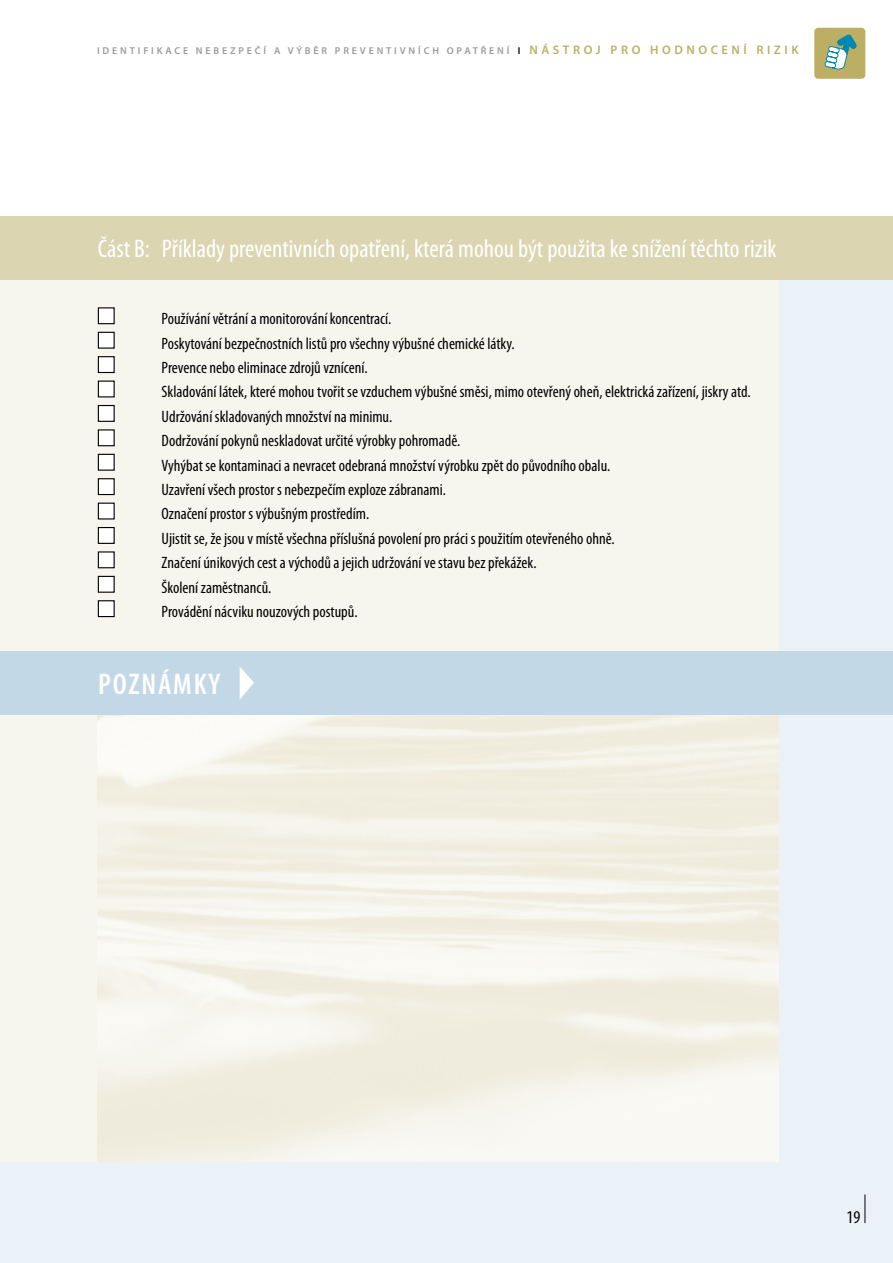
<style>
.page{position:relative;width:893px;height:1263px;background:#fff}
.page>*{position:absolute;margin:0;border:0;box-sizing:border-box;transform-origin:0 0}
.t1{font:600 condensed 30px "Myriad Pro";color:#fff}
.t2{font:condensed 25.5px "Myriad Pro";color:#fff}
.t3{font:condensed 18px "Myriad Pro";color:#000}
.t4{font:condensed 16.5px/24.5px "Myriad Pro";color:#000}
.t5{font:600 9.9px "Myriad Pro";letter-spacing:.285em;color:#9c9c9c}
.s1{color:#000}
.s2{font-size:12.45px;color:#bcaf64}
</style>
<div class="page">
<div style="left:0;top:276px;width:893px;height:987px;background:#ebf2f7"></div>
<div style="left:0;top:266px;width:778px;height:895px;background:#f7f6ee"></div>
<div style="left:98px;top:308px;width:16px;height:16px;background:#fff"></div>
<div style="left:98px;top:307px;width:17px;height:17px;border:1px solid #000"></div>
<div style="left:98px;top:332px;width:16px;height:16px;background:#fff"></div>
<div style="left:98px;top:332px;width:17px;height:17px;border:1px solid #000"></div>
<div style="left:98px;top:357px;width:16px;height:15px;background:#fff"></div>
<div style="left:98px;top:356px;width:17px;height:17px;border:1px solid #000"></div>
<div style="left:98px;top:381px;width:16px;height:16px;background:#fff"></div>
<div style="left:98px;top:381px;width:17px;height:16px;border:1px solid #000"></div>
<div style="left:98px;top:405px;width:16px;height:16px;background:#fff"></div>
<div style="left:98px;top:405px;width:17px;height:17px;border:1px solid #000"></div>
<div style="left:98px;top:430px;width:16px;height:16px;background:#fff"></div>
<div style="left:98px;top:429px;width:17px;height:17px;border:1px solid #000"></div>
<div style="left:98px;top:454px;width:16px;height:16px;background:#fff"></div>
<div style="left:98px;top:454px;width:17px;height:17px;border:1px solid #000"></div>
<div style="left:98px;top:479px;width:16px;height:15px;background:#fff"></div>
<div style="left:98px;top:478px;width:17px;height:17px;border:1px solid #000"></div>
<div style="left:98px;top:503px;width:16px;height:16px;background:#fff"></div>
<div style="left:98px;top:503px;width:17px;height:16px;border:1px solid #000"></div>
<div style="left:98px;top:528px;width:16px;height:15px;background:#fff"></div>
<div style="left:98px;top:527px;width:17px;height:17px;border:1px solid #000"></div>
<div style="left:98px;top:552px;width:16px;height:16px;background:#fff"></div>
<div style="left:98px;top:551px;width:17px;height:17px;border:1px solid #000"></div>
<div style="left:98px;top:576px;width:16px;height:16px;background:#fff"></div>
<div style="left:98px;top:576px;width:17px;height:17px;border:1px solid #000"></div>
<div style="left:98px;top:601px;width:16px;height:15px;background:#fff"></div>
<div style="left:98px;top:600px;width:17px;height:17px;border:1px solid #000"></div>
<div style="left:0;top:216px;width:893px;height:64px;background:#dcd5b1"></div>
<img style="left:98px;top:715px;width:680px;height:446px">
<div style="left:0;top:651px;width:893px;height:64px;background:#c2d8e7"></div>
<svg style="left:240px;top:667px;width:14px;height:32px"></svg>
<svg style="left:865px;top:1194px;width:1px;height:29px"></svg>
<div style="left:814px;top:28px;width:51px;height:51px;background:#bcaf64;border-radius:4px"></div>
<svg style="left:824px;top:34px;width:32px;height:36px"></svg>
<p class="t5" style="left:97px;top:44px;width:703px">IDENTIFIKACE NEBEZPEČÍ A VÝBĚR PREVENTIVNÍCH OPATŘENÍ <span class="s1">I</span> <span class="s2">NÁSTROJ PRO HODNOCENÍ RIZIK</span></p>
<h2 class="t2" style="left:98px;top:233px;width:680px">Část B: Příklady preventivních opatření, která mohou být použita ke snížení těchto rizik</h2>
<p class="t4" style="left:162px;top:306px;width:591px">Používání větrání a monitorování koncentrací.<br>Poskytování bezpečnostních listů pro všechny výbušné chemické látky.<br>Prevence nebo eliminace zdrojů vznícení.<br>Skladování látek, které mohou tvořit se vzduchem výbušné směsi, mimo otevřený oheň, elektrická zařízení, jiskry atd.<br>Udržování skladovaných množství na minimu.<br>Dodržování pokynů neskladovat určité výrobky pohromadě.<br>Vyhýbat se kontaminaci a nevracet odebraná množství výrobku zpět do původního obalu.<br>Uzavření všech prostor s nebezpečím exploze zábranami.<br>Označení prostor s výbušným prostředím.<br>Ujistit se, že jsou v místě všechna příslušná povolení pro práci s použitím otevřeného ohně.<br>Značení únikových cest a východů a jejich udržování ve stavu bez překážek.<br>Školení zaměstnanců.<br>Provádění nácviku nouzových postupů.</p>
<h1 class="t1" style="left:98px;top:666px;width:124px">POZNÁMKY</h1>
<p class="t3" style="left:846px;top:1206px;width:15px">19</p>
</div>
